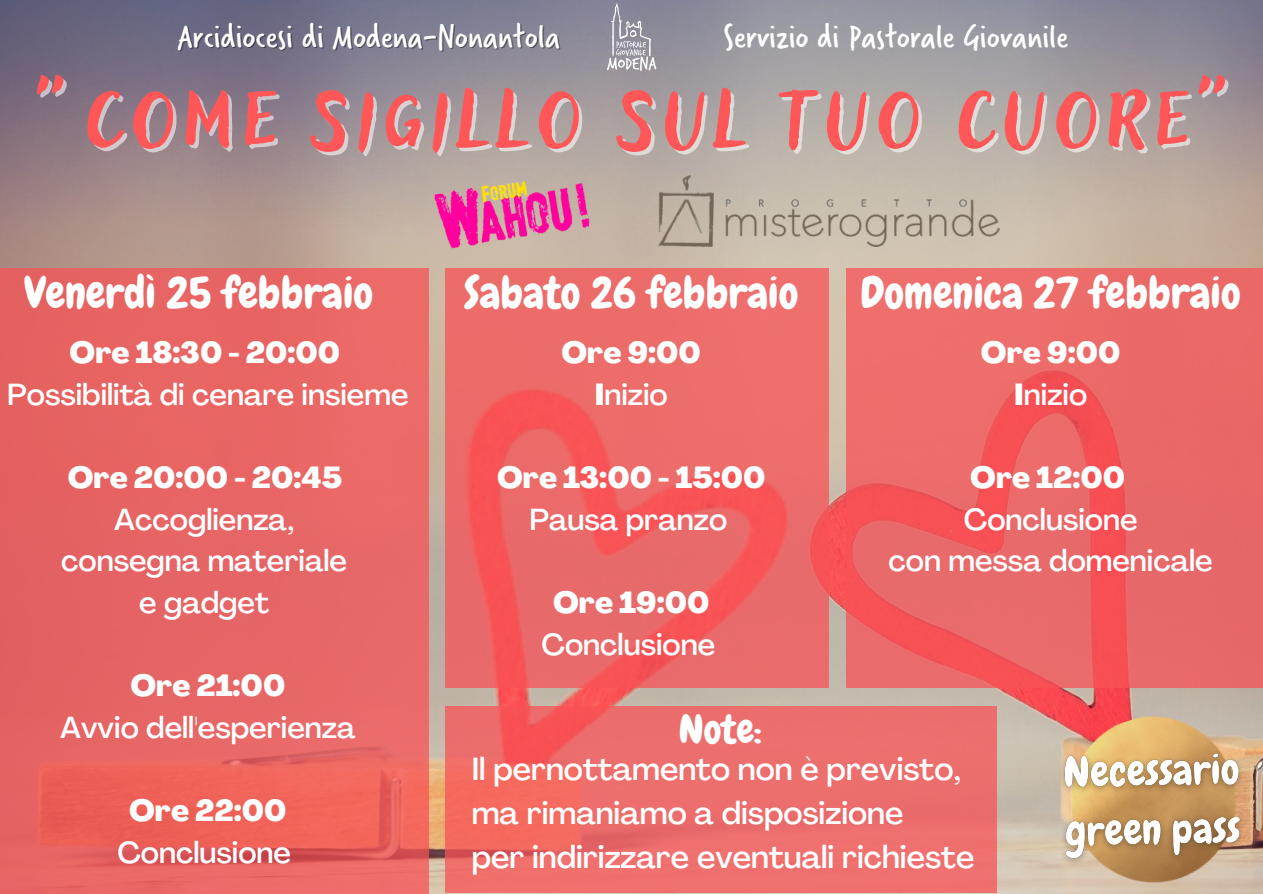
<style>
.page{position:relative;width:1263px;height:894px;background:#fff}
.page>*{position:absolute;margin:0;border:0;box-sizing:border-box;transform-origin:0 0}
.t1{font:108px "Adlery Pro Blockletter";letter-spacing:.07em;color:#ff5757}
.t2{font:43.95px "Chewy";color:#fff}
.t3{font:39.45px "Chewy";color:#fff}
.t4{font:36px "Verveine W01";color:#fff}
.t5{font:500 31.5px "Agrandir";color:#fff}
.t6{font:500 30px "Agrandir";color:#fff}
.t7{font:800 30px "Agrandir";color:#fff}
.s1{font-weight:800}
</style>
<div class="page">
<img style="left:0;top:0;width:1263px;height:893px">
<div style="left:0;top:267px;width:428px;height:626px;background:linear-gradient(to right,#e4605f,#eb6a67)"></div>
<svg style="left:445px;top:267px;width:383px;height:420px;background:#ed6766"></svg>
<svg style="left:846px;top:267px;width:417px;height:420px;background:#ec6665"></svg>
<img style="left:604px;top:1px;width:54px;height:72px">
<img style="left:416px;top:175px;width:189px;height:76px">
<img style="left:658px;top:175px;width:341px;height:71px">
<svg style="left:445px;top:705px;width:551px;height:187px;background:#ed6c6a"></svg>
<img style="left:1051px;top:695px;width:207px;height:198px">
<img style="left:1052px;top:732px;width:200px;height:139px">
<p class="t4" style="left:178px;top:12px;width:384px">Arcidiocesi di Modena-Nonantola</p>
<p class="t4" style="left:723px;top:12px;width:346px">Servizio di Pastorale Giovanile</p>
<p class="t1" style="left:33px;top:45px;width:1208px">"Come sigillo sul tuo cuore"</p>
<p class="t2" style="left:24px;top:265px;width:350px">Venerdì 25 febbraio</p>
<p class="t7" style="left:70px;top:340px;width:272px">Ore 18:30 - 20:00</p>
<p class="t6" style="left:7px;top:382px;width:403px">Possibilità di cenare insieme</p>
<p class="t7" style="left:68px;top:465px;width:276px">Ore 20:00 - 20:45</p>
<p class="t6" style="left:114px;top:507px;width:181px">Accoglienza,</p>
<p class="t6" style="left:61px;top:548px;width:287px">consegna materiale</p>
<p class="t6" style="left:139px;top:590px;width:132px">e gadget</p>
<p class="t7" style="left:130px;top:673px;width:156px">Ore 21:00</p>
<p class="t6" style="left:60px;top:715px;width:297px">Avvio dell'esperienza</p>
<p class="t7" style="left:129px;top:798px;width:159px">Ore 22:00</p>
<p class="t6" style="left:117px;top:840px;width:175px">Conclusione</p>
<p class="t2" style="left:464px;top:265px;width:336px">Sabato 26 febbraio</p>
<p class="t7" style="left:561px;top:340px;width:141px">Ore 9:00</p>
<p class="t6" style="left:595px;top:382px;width:74px"><span class="s1">I</span>nizio</p>
<p class="t7" style="left:497px;top:465px;width:270px">Ore 13:00 - 15:00</p>
<p class="t6" style="left:529px;top:507px;width:199px">Pausa pranzo</p>
<p class="t7" style="left:553px;top:590px;width:158px">Ore 19:00</p>
<p class="t6" style="left:541px;top:632px;width:175px">Conclusione</p>
<p class="t3" style="left:679px;top:703px;width:84px">Note:</p>
<p class="t2" style="left:860px;top:265px;width:382px">Domenica 27 febbraio</p>
<p class="t7" style="left:981px;top:340px;width:141px">Ore 9:00</p>
<p class="t6" style="left:1014px;top:382px;width:74px"><span class="s1">I</span>nizio</p>
<p class="t7" style="left:970px;top:465px;width:156px">Ore 12:00</p>
<p class="t6" style="left:964px;top:507px;width:175px">Conclusione</p>
<p class="t6" style="left:889px;top:548px;width:326px">con messa domenicale</p>
<p class="t5" style="left:472px;top:756px;width:491px">Il pernottamento non è previsto,</p>
<p class="t5" style="left:472px;top:800px;width:433px">ma rimaniamo a disposizione</p>
<p class="t5" style="left:472px;top:844px;width:504px">per indirizzare eventuali richieste</p>
</div>
